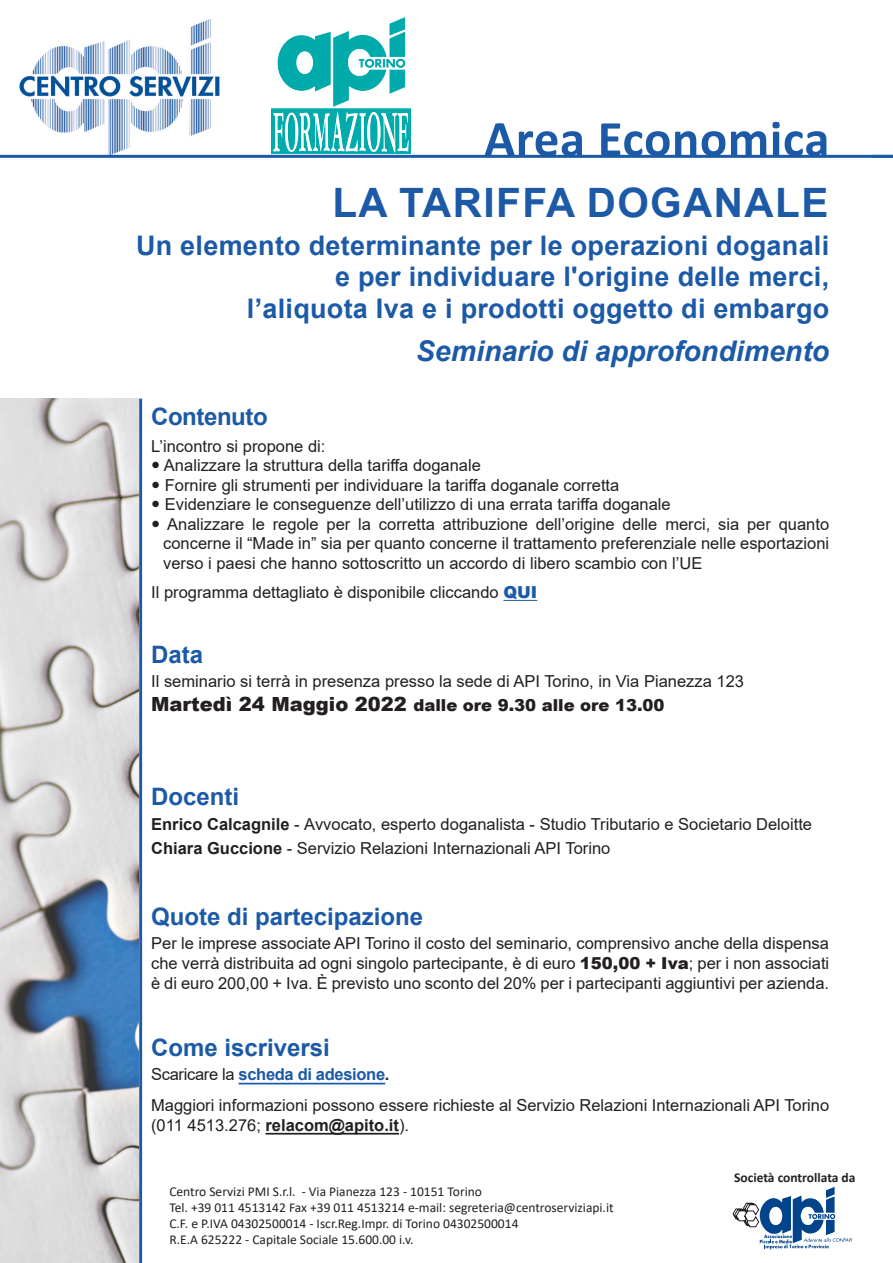
<style>
.page{position:relative;width:893px;height:1263px;background:#fff}
.page>*{position:absolute;margin:0;border:0;box-sizing:border-box;transform-origin:0 0}
.t1{font:700 51px "Calibri";letter-spacing:.01em;color:#1c5aa7}
.t2{font:700 40.5px "Arial";letter-spacing:.035em;color:#1c5aa7}
.t3{font:italic 700 28.5px "Arial";color:#1c5aa7}
.t4{font:700 27px "Arial";letter-spacing:.01em;color:#1c5aa7}
.t5{font:700 24px "Arial";color:#1c5aa7}
.t6{font:700 24px "Arial";letter-spacing:-.02em;color:#1c5aa7}
.t7{font:16.5px/19.5px "Arial";color:#231f20}
.t8{font:700 16.5px "Arial";color:#231f20}
.t9{font:13.5px "Calibri";color:#231f20}
.t10{font:700 13.5px "Calibri";color:#231f20}
.s1{font-weight:900;color:#1c5aa7}
.s2{font-weight:900;font-size:19.5px}
.s3{font-weight:900}
.s4{font-weight:700}
.s5{font-weight:700;color:#1c5aa7}
.s6{font-weight:400}
</style>
<div class="page">
<img style="left:271px;top:17px;width:139px;height:136px">
<img style="left:0;top:399px;width:139px;height:864px">
<svg style="left:733px;top:1187px;width:119px;height:62px"></svg>
<hr style="left:139px;top:399px;width:3px;height:864px;background:#1c5aa7">
<img style="left:17px;top:19px;width:204px;height:136px">
<hr style="left:0;top:155px;width:893px;height:3px;background:#1c5aa7">
<hr style="left:503px;top:600px;width:34px;height:1px;background:#1c5aa7">
<hr style="left:239px;top:1083px;width:146px;height:1px;background:#1c5aa7">
<hr style="left:266px;top:1133px;width:133px;height:1px;background:#231f20">
<p class="t1" style="left:484px;top:103px;width:347px">Area Economica</p>
<p class="t2" style="left:332px;top:174px;width:497px">LA TARIFFA DOGANALE</p>
<p class="t4" style="left:136px;top:226px;width:695px">Un elemento determinante per le operazioni doganali</p>
<p class="t4" style="left:335px;top:258px;width:496px">e per individuare l'origine delle merci,</p>
<p class="t4" style="left:247px;top:289px;width:584px">l’aliquota Iva e i prodotti oggetto di embargo</p>
<p class="t3" style="left:416px;top:332px;width:415px">Seminario di approfondimento</p>
<p class="t6" style="left:151px;top:399px;width:118px">Contenuto</p>
<p class="t7" style="left:151px;top:436px;width:176px">L’incontro si propone di:</p>
<p class="t7" style="left:164px;top:456px;width:318px">Analizzare la struttura della tariffa doganale</p>
<p class="t7" style="left:165px;top:475px;width:456px">Fornire gli strumenti per individuare la tariffa doganale corretta</p>
<p class="t7" style="left:165px;top:495px;width:507px">Evidenziare le conseguenze dell’utilizzo di una errata tariffa doganale</p>
<p class="t7" style="left:163px;top:514px;width:667px;text-align:justify">Analizzare le regole per la corretta attribuzione dell’origine delle merci, sia per quanto concerne il “Made in” sia per quanto concerne il trattamento preferenziale nelle esportazioni verso i paesi che hanno sottoscritto un accordo di libero scambio con l’UE</p>
<p class="t7" style="left:151px;top:582px;width:388px">Il programma dettagliato è disponibile cliccando <span class="s1">QUI</span></p>
<p class="t5" style="left:151px;top:638px;width:54px">Data</p>
<p class="t7" style="left:151px;top:670px;width:594px;line-height:23.4px">Il seminario si terrà in presenza presso la sede di API Torino, in Via Pianezza 123<br><span class="s2">Martedì 24 Maggio 2022</span> <span class="s3">dalle ore 9.30 alle ore 13.00</span></p>
<p class="t5" style="left:151px;top:779px;width:90px">Docenti</p>
<p class="t7" style="left:151px;top:812px;width:662px;line-height:24px"><span class="s4">Enrico Calcagnile</span> - Avvocato, esperto doganalista - Studio Tributario e Societario Deloitte<br><span class="s4">Chiara Guccione</span> - Servizio Relazioni Internazionali API Torino</p>
<p class="t5" style="left:151px;top:899px;width:274px">Quote di partecipazione</p>
<p class="t7" style="left:151px;top:933px;width:680px;text-align:justify">Per le imprese associate API Torino il costo del seminario, comprensivo anche della dispensa che verrà distribuita ad ogni singolo partecipante, è di euro <span class="s3">150,00 + Iva</span>; per i non associati è di euro 200,00 + Iva. È previsto uno sconto del 20% per i partecipanti aggiuntivi per azienda.</p>
<p class="t5" style="left:151px;top:1031px;width:180px">Come iscriversi</p>
<p class="t7" style="left:151px;top:1059px;width:680px;line-height:30.3px">Scaricare la <span class="s5">scheda di adesione</span><span class="s4">.<br></span>Maggiori informazioni possono essere richieste al Servizio Relazioni Internazionali API Torino</p>
<p class="t8" style="left:151px;top:1113px;width:259px"><span class="s6">(011 4513.276;</span> relacom@apito.it<span class="s6">).</span></p>
<p class="t9" style="left:169px;top:1182px;width:314px">Centro Servizi PMI S.r.l. - Via Pianezza 123 - 10151 Torino</p>
<p class="t9" style="left:169px;top:1198px;width:446px">Tel. +39 011 4513142 Fax +39 011 4513214 e-mail: segreteria@centroserviziapi.it</p>
<p class="t9" style="left:169px;top:1214px;width:351px">C.F. e P.IVA 04302500014 - Iscr.Reg.Impr. di Torino 04302500014</p>
<p class="t9" style="left:169px;top:1230px;width:246px">R.E.A 625222 - Capitale Sociale 15.600.00 i.v.</p>
<p class="t10" style="left:734px;top:1167px;width:123px">Società controllata da</p>
</div>
